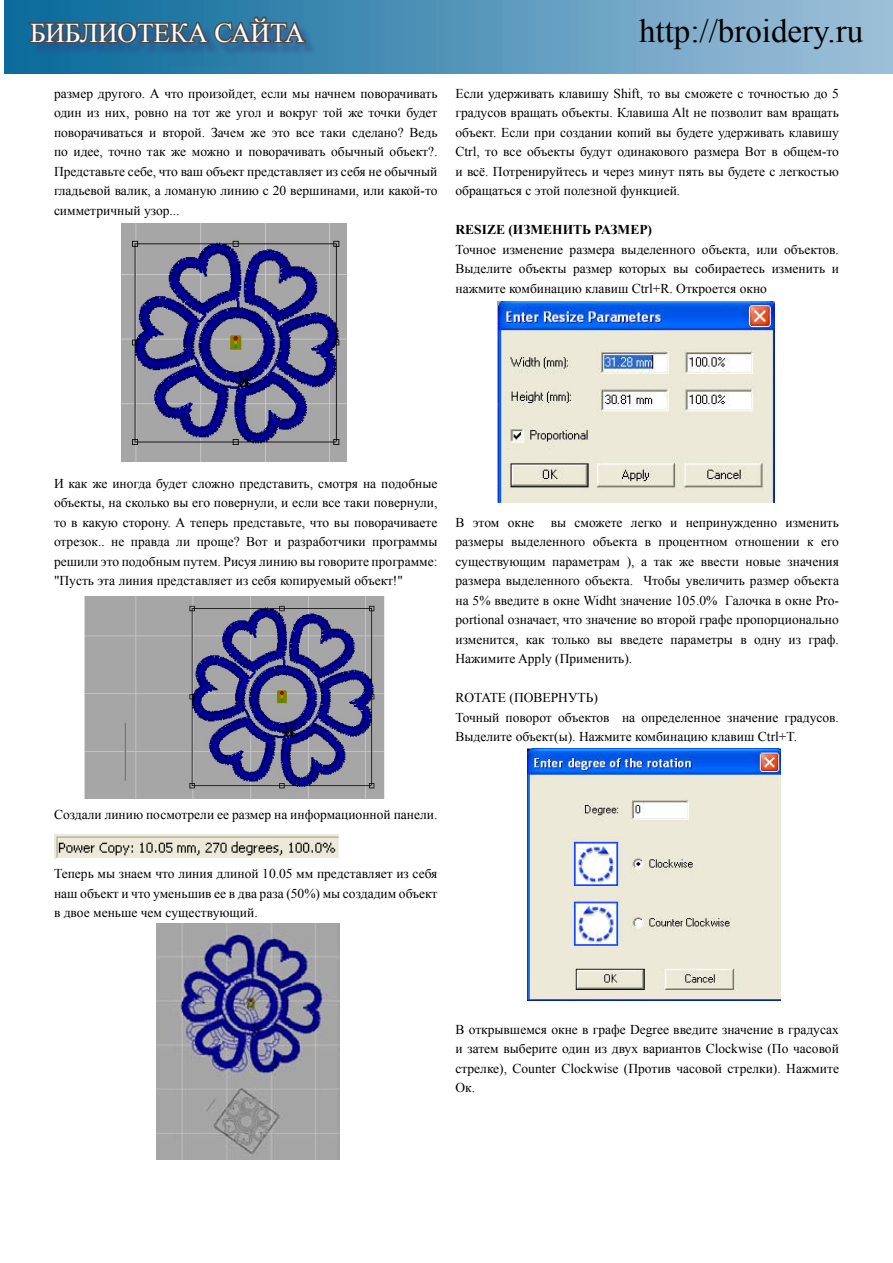
<style>
.page{position:relative;width:893px;height:1263px;background:#fff}
.page>*{position:absolute;margin:0;border:0;box-sizing:border-box;transform-origin:0 0}
.t1{font:33px "Times New Roman";color:#000}
.t2{font:27px "Times New Roman";color:#fff}
.t3{font:13.5px/19.5px "Times New Roman";color:#000;text-align:justify}
.t4{font:700 13.5px "Times New Roman";color:#000}
</style>
<div class="page">
<img style="left:4px;top:0;width:889px;height:73px">
<div style="left:32px;top:19px;width:371px;height:63px;background:#324389;opacity:.46"></div>
<svg style="left:27px;top:14px;width:280px;height:32px;background:#34617b"></svg>
<img style="left:54px;top:834px;width:285px;height:24px">
<img style="left:121px;top:224px;width:225px;height:238px">
<img style="left:84px;top:597px;width:300px;height:202px">
<img style="left:157px;top:923px;width:183px;height:237px">
<img style="left:498px;top:302px;width:276px;height:201px">
<img style="left:528px;top:749px;width:252px;height:251px">
<h2 class="t2" style="left:30px;top:14px;width:276px">БИБЛИОТЕКА САЙТА</h2>
<h1 class="t1" style="left:639px;top:9px;width:226px">http://broidery.ru</h1>
<p class="t3" style="left:54px;top:83px;width:385px">размер другого. А что произойдет, если мы начнем поворачивать один из них, ровно на тот же угол и вокруг той же точки будет поворачиваться и второй. Зачем же это все таки сделано? Ведь по идее, точно так же можно и поворачивать обычный объект?.<br>Представьте себе, что ваш объект представляет из себя не обычный гладьевой валик, а ломаную линию с 20 вершинами, или какой-то симметричный узор...</p>
<p class="t3" style="left:455px;top:83px;width:385px">Если удерживать клавишу Shift, то вы сможете с точностью до 5 градусов вращать объекты. Клавиша Alt не позволит вам вращать объект. Если при создании копий вы будете удерживать клавишу Ctrl, то все объекты будут одинакового размера Вот в общем-то и всё. Потренируйтесь и через минут пять вы будете с легкостью обращаться с этой полезной функцией.</p>
<p class="t4" style="left:455px;top:221px;width:87px">RESIZE (ИЗМЕН</p>
<p class="t4" style="left:563px;top:221px;width:91px">ИТЬ РАЗМЕР)</p>
<p class="t3" style="left:455px;top:239px;width:385px">Точное изменение размера выделенного объекта, или объектов.<br>Выделите объекты размер которых вы собираетесь изменить и нажмите комбинацию клавиш Ctrl+R. Откроется окно</p>
<p class="t3" style="left:54px;top:473px;width:385px">И как же иногда будет сложно представить, смотря на подобные объекты, на сколько вы его повернули, и если все таки повернули, то в какую сторону. А теперь представьте, что вы поворачиваете отрезок.. не правда ли проще? Вот и разработчики программы решили это подобным путем. Рисуя линию вы говорите программе: "Пусть эта линия представляет из себя копируемый объект!"</p>
<p class="t3" style="left:455px;top:512px;width:385px">В этом окне вы сможете легко и непринужденно изменить размеры выделенного объекта в процентном отношении к его существующим параметрам ), а так же ввести новые значения размера выделенного объекта. Чтобы увеличить размер объекта на 5% введите в окне Widht значение 105.0% Галочка в окне Pro&shy;portional означает, что значение во второй графе пропорционально изменится, как только вы введете параметры в одну из граф.<br>Нажимите Apply (Применить).</p>
<p class="t3" style="left:455px;top:688px;width:79px">Rotate (Повернут</p>
<p class="t3" style="left:455px;top:688px;width:385px;text-align:left;text-indent:130px">ь)<br>Точный поворот объектов на определенное значение градусов.<br>Выделите объект(ы). Нажмите комбинацию клавиш Ctrl+T.</p>
<p class="t3" style="left:54px;top:805px;width:385px">Создали линию посмотрели ее размер на информационной панели.</p>
<p class="t3" style="left:54px;top:863px;width:385px">Теперь мы знаем что линия длиной 10.05 мм представляет из себя наш объект и что уменьшив ее в два раза (50%) мы создадим объект в двое меньше чем существующий.</p>
<p class="t3" style="left:455px;top:1019px;width:385px">В открывшемся окне в графе Degree введите значение в градусах и затем выберите один из двух вариантов Clockwise (По часовой стрелке), Counter Clockwise (Против часовой стрелки). Нажмите Ок.</p>
</div>
